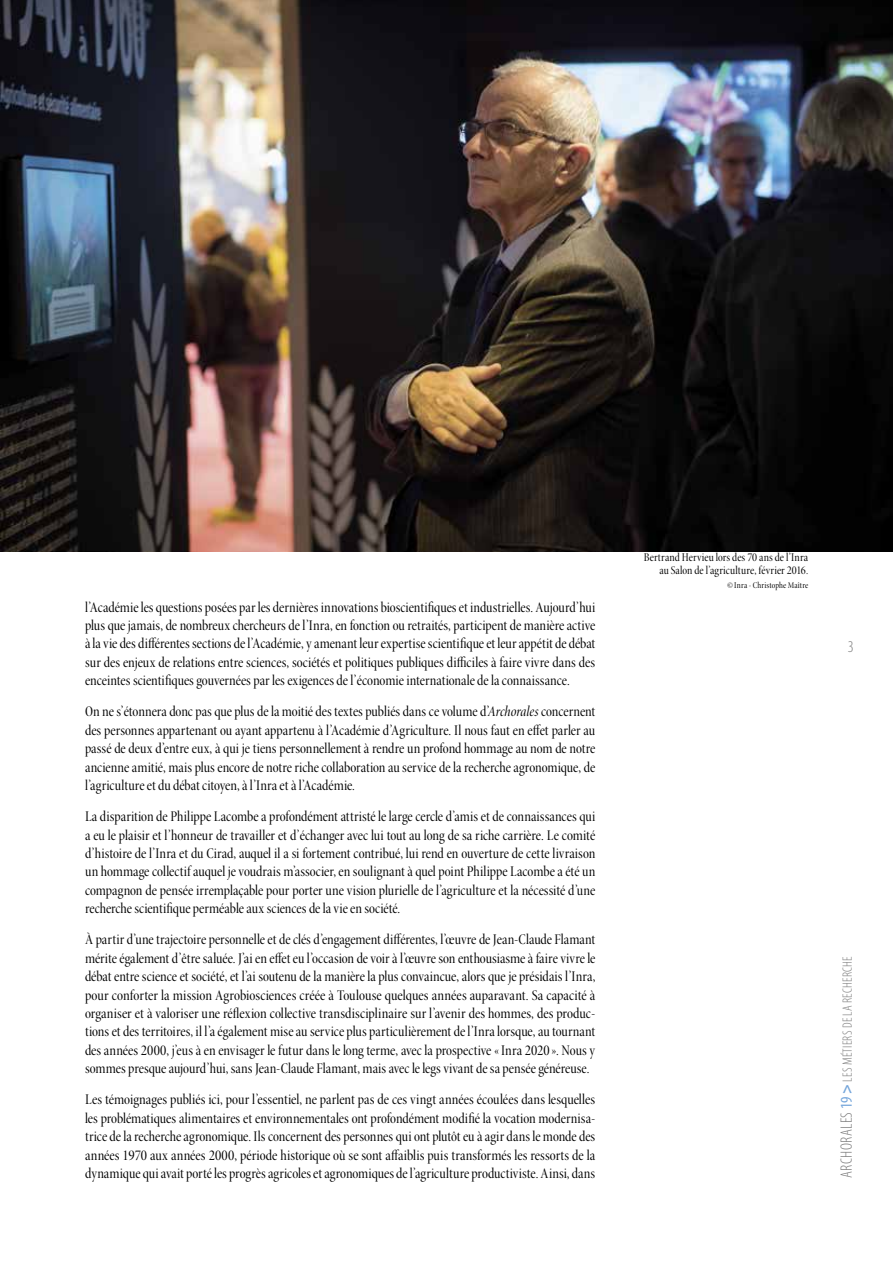
<style>
.page{position:relative;width:893px;height:1263px;background:#fff}
.page>*{position:absolute;margin:0;border:0;box-sizing:border-box;transform-origin:0 0}
.t1{font:300 condensed 16.5px "Myriad Pro";color:#7c7c7c}
.t2{font:15px/18.5px "Minion Pro Cn Disp";color:#000;text-align:justify}
.t3{font:300 condensed 13.5px "Myriad Pro";letter-spacing:.02em;color:#7c7c7c}
.t4{font:12px/13.5px "Minion Pro Cn Disp";letter-spacing:.015em;color:#000;text-align:right}
.t5{font:9px "Minion Pro Cn Disp";letter-spacing:.02em;color:#000}
.s1{font-family:"Minion Pro Cn It Disp"}
.s2{font-size:16.5px}
.s3{font-weight:400;font-size:16.5px;color:#75a6db}
.s4{font-weight:700;font-size:16.5px;color:#75a6db}
</style>
<div class="page">
<img style="left:0;top:0;width:893px;height:551px">
<p class="t2" style="left:85px;top:598px;width:512px">l’Académie les questions posées par les dernières innovations bioscientifiques et industrielles. Aujourd’hui plus que jamais, de nombreux chercheurs de l’Inra, en fonction ou retraités, participent de manière active à la vie des différentes sections de l’Académie, y amenant leur expertise scientifique et leur appétit de débat sur des enjeux de relations entre sciences, sociétés et politiques publiques difficiles à faire vivre dans des enceintes scientifiques gouvernées par les exigences de l’économie internationale de la connaissance.</p>
<p class="t2" style="left:85px;top:703px;width:512px">On ne s’étonnera donc pas que plus de la moitié des textes publiés dans ce volume d’<span class="s1">Archorales</span> concernent des personnes appartenant ou ayant appartenu à l’Académie d’Agriculture. Il nous faut en effet parler au passé de deux d’entre eux, à qui je tiens personnellement à rendre un profond hommage au nom de notre ancienne amitié, mais plus encore de notre riche collaboration au service de la recherche agronomique, de l’agriculture et du débat citoyen, à l’Inra et à l’Académie.</p>
<p class="t2" style="left:85px;top:807px;width:512px">La disparition de Philippe Lacombe a profondément attristé le large cercle d’amis et de connaissances qui a eu le plaisir et l’honneur de travailler et d’échanger avec lui tout au long de sa riche carrière. Le comité d’histoire de l’Inra et du Cirad, auquel il a si fortement contribué, lui rend en ouverture de cette livraison un hommage collectif auquel je voudrais m’associer, en soulignant à quel point Philippe Lacombe a été un compagnon de pensée irremplaçable pour porter une vision plurielle de l’agriculture et la nécessité d’une recherche scientifique perméable aux sciences de la vie en société.</p>
<p class="t2" style="left:85px;top:931px;width:512px">À partir d’une trajectoire personnelle et de clés d’engagement différentes, l’œuvre de Jean-Claude Flamant mérite également d’être saluée. J’ai en effet eu l’occasion de voir à l’œuvre son enthousiasme à faire vivre le débat entre science et société, et l’ai soutenu de la manière la plus convaincue, alors que je présidais l’Inra, pour conforter la mission Agrobiosciences créée à Toulouse quelques années auparavant. Sa capacité à organiser et à valoriser une réflexion collective transdisciplinaire sur l’avenir des hommes, des produc&shy;tions et des territoires, il l’a également mise au service plus particulièrement de l’Inra lorsque, au tournant des années 2000, j’eus à en envisager le futur dans le long terme, avec la prospective «Inra 2020 ». Nous y sommes presque aujourd’hui, sans Jean-Claude Flamant, mais avec le legs vivant de sa pensée généreuse.</p>
<p class="t2" style="left:85px;top:1091px;width:512px">Les témoignages publiés ici, pour l’essentiel, ne parlent pas de ces vingt années écoulées dans lesquelles les problématiques alimentaires et environnementales ont profondément modifié la vocation modernisa&shy;trice de la recherche agronomique. Ils concernent des personnes qui ont plutôt eu à agir dans le monde des années 1970 aux années 2000, période historique où se sont affaiblis puis transformés les ressorts de la dynamique qui avait porté les progrès agricoles et agronomiques de l’agriculture productiviste. Ainsi, dans</p>
<p class="t4" style="left:644px;top:551px;width:166px">Bertrand Hervieu lors des 70 ans de l’Inra au Salon de l’agriculture, février 2016.</p>
<p class="t5" style="left:727px;top:580px;width:83px">©Inra - Christophe Maître</p>
<p class="t1" style="left:848px;top:638px;width:7px">3</p>
<p class="t3" style="left:840px;top:1178px;width:223px;rotate:-90deg"><span class="s2">ARCHORALES</span><span class="s3">19</span> <span class="s4">&gt;</span> LES MÉTIERS DE LA RECHERCHE</p>
</div>
